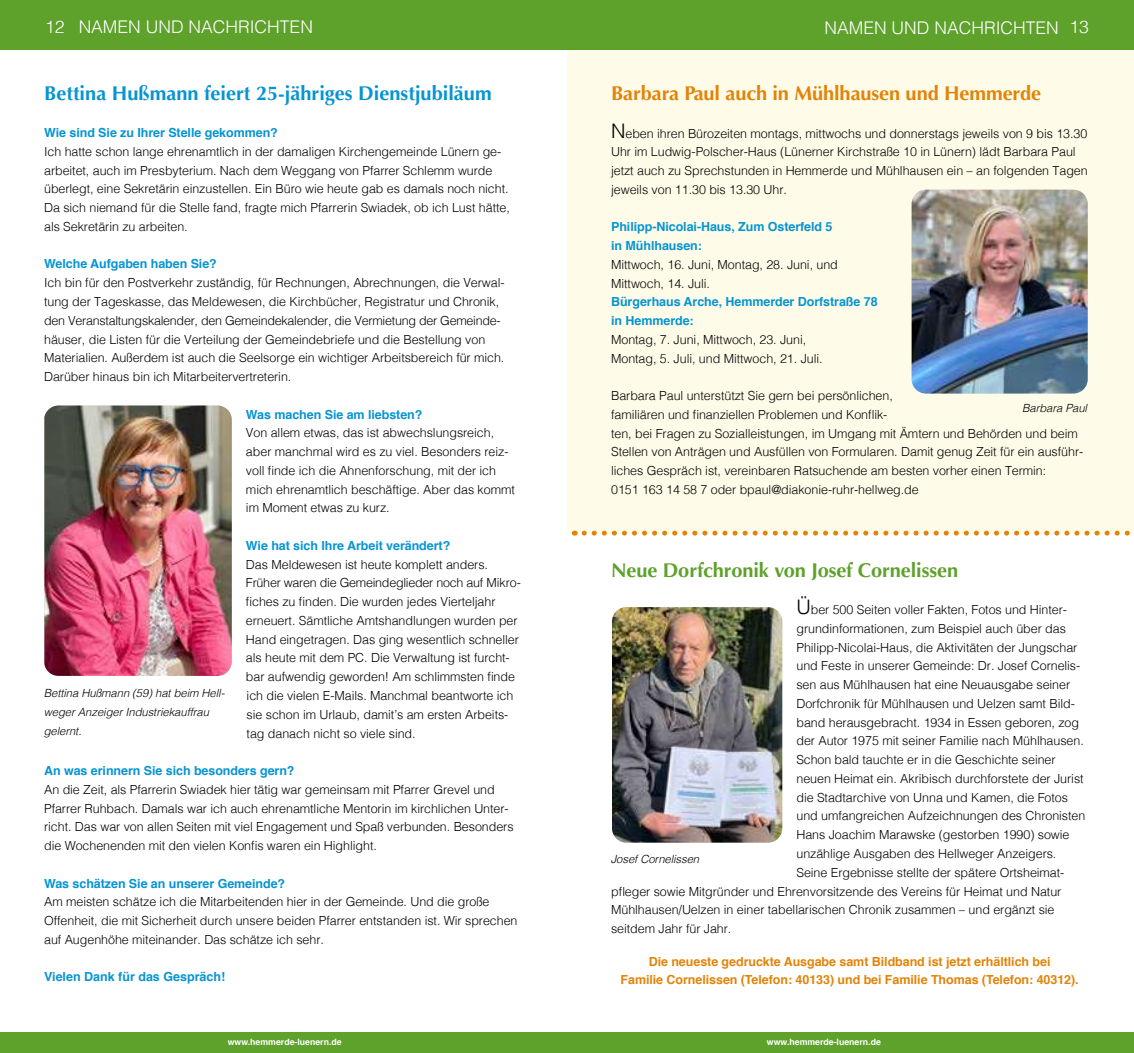
<style>
.page{position:relative;width:1134px;height:1053px;background:#fff}
.page>*{position:absolute;margin:0;border:0;box-sizing:border-box;transform-origin:0 0}
.t1{font:700 20px "Optima";color:#0694d2}
.t2{font:700 20px "Optima";letter-spacing:-.005em;color:#e18409}
.t3{font:700 20px "Optima";letter-spacing:-.005em;color:#5ea12b}
.t4{font:300 17.5px "Helvetica";color:#fff}
.t5{font:300 12.5px/18.8px "Helvetica";letter-spacing:-.005em;color:#000}
.t6{font:700 12.5px/18.8px "Helvetica";letter-spacing:-.005em;color:#0694d2}
.t7{font:700 12.5px/18.8px "Helvetica";letter-spacing:-.005em;color:#e18409;text-align:center}
.t8{font:italic 300 11.25px/18.8px "Helvetica";letter-spacing:-.005em;color:#000}
.t9{font:700 8.75px "Helvetica";color:#fff}
.s1{font-size:20px}
</style>
<div class="page">
<div style="left:0;top:0;width:1134px;height:50px;background:#5ea12b"></div>
<div style="left:567px;top:50px;width:567px;height:483px;background:#fffbe9"></div>
<div style="left:0;top:1032px;width:1134px;height:20px;background:#5ea12b"></div>
<img style="left:912px;top:190px;width:176px;height:203px">
<img style="left:612px;top:607px;width:170px;height:235px">
<img style="left:44px;top:405px;width:188px;height:270px">
<svg style="left:584px;top:530px;width:550px;height:5px"></svg>
<h2 class="t4" style="left:45px;top:12px;width:269px">12 NAMEN UND NACHRICHTEN</h2>
<h2 class="t4" style="left:824px;top:13px;width:266px">NAMEN UND NACHRICHTEN 13</h2>
<h1 class="t1" style="left:44px;top:81px;width:449px">Bettina Hußmann feiert 25-jähriges Dienstjubiläum</h1>
<p class="t6" style="left:44px;top:123px;width:235px">Wie sind Sie zu Ihrer Stelle gekommen?</p>
<p class="t5" style="left:44px;top:141px;width:467px">Ich hatte schon lange ehrenamtlich in der damaligen Kirchengemeinde Lünern ge&shy;arbeitet, auch im Presbyterium. Nach dem Weggang von Pfarrer Schlemm wurde überlegt, eine Sekretärin einzustellen. Ein Büro wie heute gab es damals noch nicht.<br>Da sich niemand für die Stelle fand, fragte mich Pfarrerin Swiadek, ob ich Lust hätte, als Sekretärin zu arbeiten.</p>
<p class="t6" style="left:44px;top:255px;width:174px">Welche Aufgaben haben Sie?</p>
<p class="t5" style="left:44px;top:272px;width:462px">Ich bin für den Postverkehr zuständig, für Rechnungen, Abrechnungen, die Verwal&shy;tung der Tageskasse, das Meldewesen, die Kirchbücher, Registratur und Chronik, den Veranstaltungskalender, den Gemeindekalender, die Vermietung der Gemeinde&shy;häuser, die Listen für die Verteilung der Gemeindebriefe und die Bestellung von Materialien. Außerdem ist auch die Seelsorge ein wichtiger Arbeitsbereich für mich.<br>Darüber hinaus bin ich Mitarbeitervertreterin.</p>
<p class="t6" style="left:246px;top:405px;width:178px">Was machen Sie am liebsten?</p>
<p class="t5" style="left:246px;top:422px;width:270px">Von allem etwas, das ist abwechslungsreich, aber manchmal wird es zu viel. Besonders reiz&shy;voll finde ich die Ahnenforschung, mit der ich mich ehrenamtlich beschäftige. Aber das kommt im Moment etwas zu kurz.</p>
<p class="t6" style="left:246px;top:536px;width:206px">Wie hat sich Ihre Arbeit verändert?</p>
<p class="t5" style="left:246px;top:554px;width:276px">Das Meldewesen ist heute komplett anders.<br>Früher waren die Gemeindeglieder noch auf Mikro&shy;fiches zu finden. Die wurden jedes Vierteljahr erneuert. Sämtliche Amtshandlungen wurden per Hand eingetragen. Das ging wesentlich schneller als heute mit dem PC. Die Verwaltung ist furcht&shy;bar aufwendig geworden! Am schlimmsten finde ich die vielen E-Mails. Manchmal beantworte ich sie schon im Urlaub, damit’s am ersten Arbeits&shy;tag danach nicht so viele sind.</p>
<p class="t6" style="left:44px;top:761px;width:252px">An was erinnern Sie sich besonders gern?</p>
<p class="t5" style="left:44px;top:779px;width:471px">An die Zeit, als Pfarrerin Swiadek hier tätig war gemeinsam mit Pfarrer Grevel und Pfarrer Ruhbach. Damals war ich auch ehrenamtliche Mentorin im kirchlichen Unter&shy;richt. Das war von allen Seiten mit viel Engagement und Spaß verbunden. Besonders die Wochenenden mit den vielen Konfis waren ein Highlight.</p>
<p class="t6" style="left:44px;top:873px;width:243px">Was schätzen Sie an unserer Gemeinde?</p>
<p class="t5" style="left:44px;top:891px;width:475px">Am meisten schätze ich die Mitarbeitenden hier in der Gemeinde. Und die große<br>Offenheit, die mit Sicherheit durch unsere beiden Pfarrer entstanden ist. Wir sprechen auf Augenhöhe miteinander. Das schätze ich sehr.</p>
<p class="t6" style="left:44px;top:967px;width:183px">Vielen Dank für das Gespräch!</p>
<p class="t8" style="left:44px;top:683px;width:182px">Bettina Hußmann (59) hat beim Hell&shy;weger Anzeiger Industriekauffrau gelernt.</p>
<p class="t9" style="left:228px;top:1034px;width:115px">www.hemmerde-luenern.de</p>
<h1 class="t2" style="left:611px;top:82px;width:432px">Barbara Paul auch in Mühlhausen und Hemmerde</h1>
<p class="t5" style="left:611px;top:123px;width:478px"><span class="s1">N</span>eben ihren Bürozeiten montags, mittwochs und donnerstags jeweils von 9 bis 13.30<br>Uhr im Ludwig-Polscher-Haus (Lünerner Kirchstraße 10 in Lünern) lädt Barbara Paul jetzt auch zu Sprechstunden in Hemmerde und Mühlhausen ein – an folgenden Tagen jeweils von 11.30 bis 13.30 Uhr.</p>
<p class="t6" style="left:611px;top:218px;width:223px">Philipp-Nicolai-Haus, Zum Osterfeld 5 in Mühlhausen:</p>
<p class="t5" style="left:611px;top:254px;width:228px">Mittwoch, 16. Juni, Montag, 28. Juni, und<br>Mittwoch, 14. Juli.</p>
<p class="t6" style="left:611px;top:293px;width:268px">Bürgerhaus Arche, Hemmerder Dorfstraße 78 in Hemmerde:</p>
<p class="t5" style="left:611px;top:329px;width:213px">Montag, 7. Juni, Mittwoch, 23. Juni,<br>Montag, 5. Juli, und Mittwoch, 21. Juli.</p>
<p class="t5" style="left:611px;top:385px;width:474px">Barbara Paul unterstützt Sie gern bei persönlichen,<br>familiären und finanziellen Problemen und Konflik-<br>ten, bei Fragen zu Sozialleistungen, im Umgang mit Ämtern und Behörden und beim Stellen von Anträgen und Ausfüllen von Formularen. Damit genug Zeit für ein ausführ&shy;liches Gespräch ist, vereinbaren Ratsuchende am besten vorher einen Termin:<br>0151 163 14 58 7 oder bpaul@diakonie-ruhr-hellweg.de</p>
<p class="t8" style="left:1022px;top:398px;width:67px">Barbara Paul</p>
<h1 class="t3" style="left:611px;top:558px;width:348px">Neue Dorfchronik von Josef Cornelissen</h1>
<p class="t5" style="left:796px;top:599px;width:272px"><span class="s1">Ü</span>ber 500 Seiten voller Fakten, Fotos und Hinter-</p>
<p class="t5" style="left:796px;top:618px;width:271px">grundinformationen, zum Beispiel auch über das</p>
<p class="t5" style="left:796px;top:637px;width:282px">Philipp-Nicolai-Haus, die Aktivitäten der Jungschar</p>
<p class="t5" style="left:796px;top:655px;width:285px">und Feste in unserer Gemeinde: Dr. Josef Cornelis-</p>
<p class="t5" style="left:796px;top:674px;width:275px">sen aus Mühlhausen hat eine Neuausgabe seiner</p>
<p class="t5" style="left:796px;top:693px;width:280px">Dorfchronik für Mühlhausen und Uelzen samt Bild-</p>
<p class="t5" style="left:796px;top:712px;width:284px">band herausgebracht. 1934 in Essen geboren, zog</p>
<p class="t5" style="left:796px;top:730px;width:289px">der Autor 1975 mit seiner Familie nach Mühlhausen.</p>
<p class="t5" style="left:796px;top:749px;width:261px">Schon bald tauchte er in die Geschichte seiner</p>
<p class="t5" style="left:796px;top:768px;width:289px">neuen Heimat ein. Akribisch durchforstete der Jurist</p>
<p class="t5" style="left:796px;top:787px;width:273px">die Stadtarchive von Unna und Kamen, die Fotos</p>
<p class="t5" style="left:796px;top:805px;width:290px">und umfangreichen Aufzeichnungen des Chronisten</p>
<p class="t5" style="left:796px;top:824px;width:275px">Hans Joachim Marawske (gestorben 1990) sowie</p>
<p class="t5" style="left:796px;top:843px;width:261px">unzählige Ausgaben des Hellweger Anzeigers.</p>
<p class="t5" style="left:796px;top:862px;width:269px">Seine Ergebnisse stellte der spätere Ortsheimat-</p>
<p class="t5" style="left:611px;top:880px;width:452px">pfleger sowie Mitgründer und Ehrenvorsitzende des Vereins für Heimat und Natur</p>
<p class="t5" style="left:611px;top:899px;width:445px">Mühlhausen/Uelzen in einer tabellarischen Chronik zusammen – und ergänzt sie</p>
<p class="t5" style="left:611px;top:918px;width:122px">seitdem Jahr für Jahr.</p>
<p class="t7" style="left:620px;top:951px;width:460px">Die neueste gedruckte Ausgabe samt Bildband ist jetzt erhältlich bei<br>Familie Cornelissen (Telefon: 40133) und bei Familie Thomas (Telefon: 40312).</p>
<p class="t8" style="left:611px;top:849px;width:90px">Josef Cornelissen</p>
<p class="t9" style="left:767px;top:1034px;width:115px">www.hemmerde-luenern.de</p>
<p class="t9" style="left:794px;top:1034px;width:115px">www.hemmerde-luenern.de</p>
</div>
